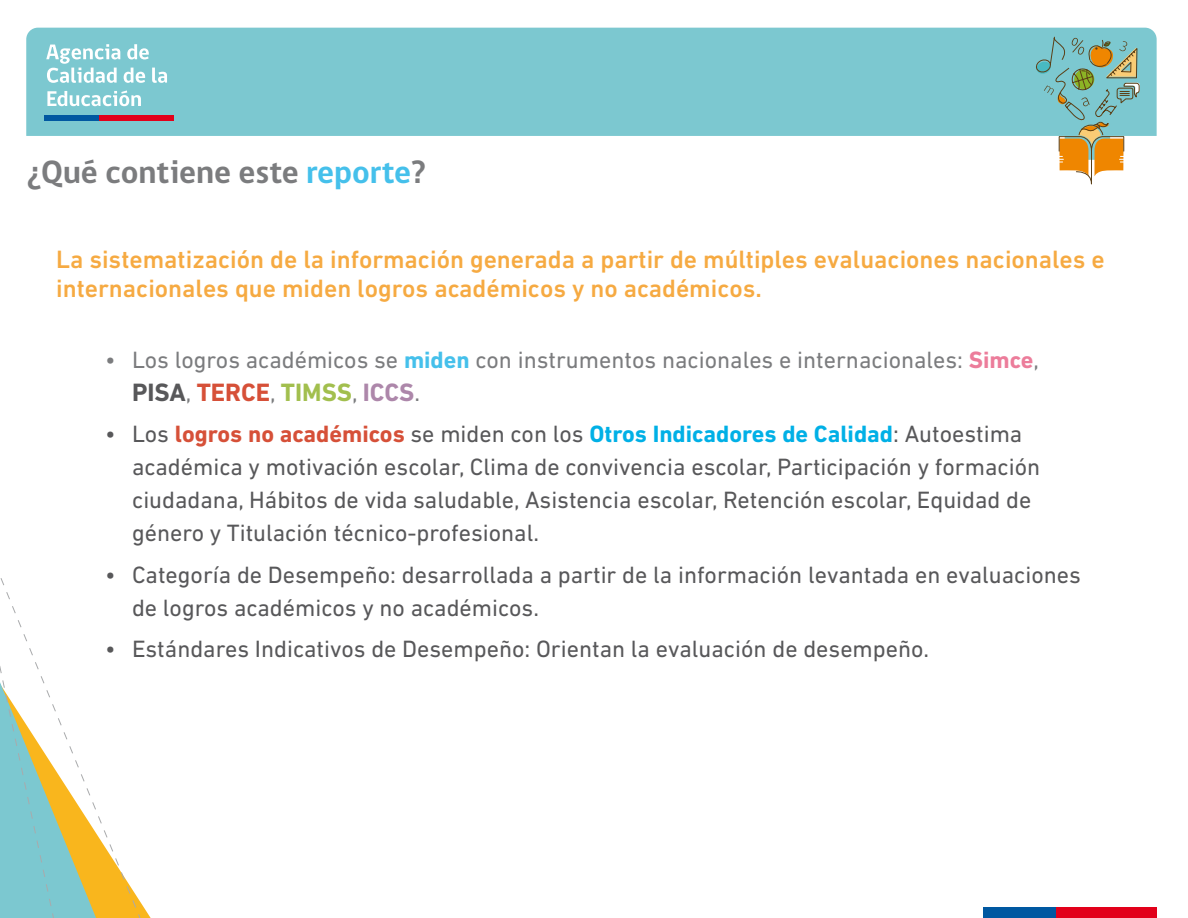
<style>
.page{position:relative;width:1188px;height:918px;background:#fff}
.page>*{position:absolute;margin:0;border:0;box-sizing:border-box;transform-origin:0 0}
.t1{font:700 33px "gob CL";color:#7b7c7e}
.t2{font:500 25.5px/28.5px "DIN Next LT Pro";color:#f6aa42}
.t3{font:700 25.5px "DIN Next LT Pro";color:#d65038}
.t4{font:24px/33px "DIN Next LT Pro";color:#58585a}
.t5{font:24px "DIN Next LT Pro";color:#7b7c7e}
.s1{color:#45c0eb}
.s2{font-weight:700;color:#45c0eb}
.s3{font-weight:700;color:#ec7d9b}
.s4{color:#58585a}
.s5{font-weight:400;font-size:24px;color:#7b7c7e}
.s6{color:#a2bf4e}
.s7{color:#ad87aa}
.s8{font-weight:700;color:#d65038}
.s9{font-weight:700;color:#00b0e6}
</style>
<div class="page">
<div style="left:26px;top:28px;width:1131px;height:108px;background:#7cc8d0"></div>
<div style="left:983px;top:908px;width:73px;height:10px;background:#0058a1"></div>
<div style="left:1056px;top:908px;width:101px;height:10px;background:#e2001a"></div>
<svg style="left:64px;top:732px;width:87px;height:186px"></svg>
<svg style="left:0;top:578px;width:64px;height:340px"></svg>
<svg style="left:46px;top:44px;width:121px;height:39px"></svg>
<svg style="left:47px;top:90px;width:94px;height:16px"></svg>
<div style="left:44px;top:116px;width:55px;height:5px;background:#0058a1"></div>
<div style="left:99px;top:116px;width:75px;height:5px;background:#e2001a"></div>
<svg style="left:1035px;top:36px;width:105px;height:149px"></svg>
<h1 class="t1" style="left:27px;top:150px;width:400px">¿Qué contiene este <span class="s1">reporte</span>?</h1>
<p class="t2" style="left:56px;top:245px;width:1050px">La sistematización de la información generada a partir de múltiples evaluaciones nacionales e internacionales que miden logros académicos y no académicos.</p>
<p class="t5" style="left:105px;top:346px;width:936px">• Los logros académicos se <span class="s2">miden</span> con instrumentos nacionales e internacionales: <span class="s3">Simce</span>,</p>
<p class="t3" style="left:132px;top:377px;width:290px"><span class="s4">PISA</span><span class="s5">,</span> TERCE<span class="s5">,</span> <span class="s6">TIMSS</span><span class="s5">,</span> <span class="s7">ICCS</span><span class="s5">.</span></p>
<p class="t4" style="left:132px;top:417px;width:910px;text-indent:-27px">• Los <span class="s8">logros no académicos</span> se miden con los <span class="s9">Otros Indicadores de Calidad</span>: Autoestima académica y motivación escolar, Clima de convivencia escolar, Participación y formación ciudadana, Hábitos de vida saludable, Asistencia escolar, Retención escolar, Equidad de género y Titulación técnico-profesional.</p>
<p class="t4" style="left:132px;top:558px;width:950px;text-indent:-27px">• Categoría de Desempeño: desarrollada a partir de la información levantada en evaluaciones de logros académicos y no académicos.</p>
<p class="t4" style="left:105px;top:632px;width:826px">• Estándares Indicativos de Desempeño: Orientan la evaluación de desempeño.</p>
</div>
